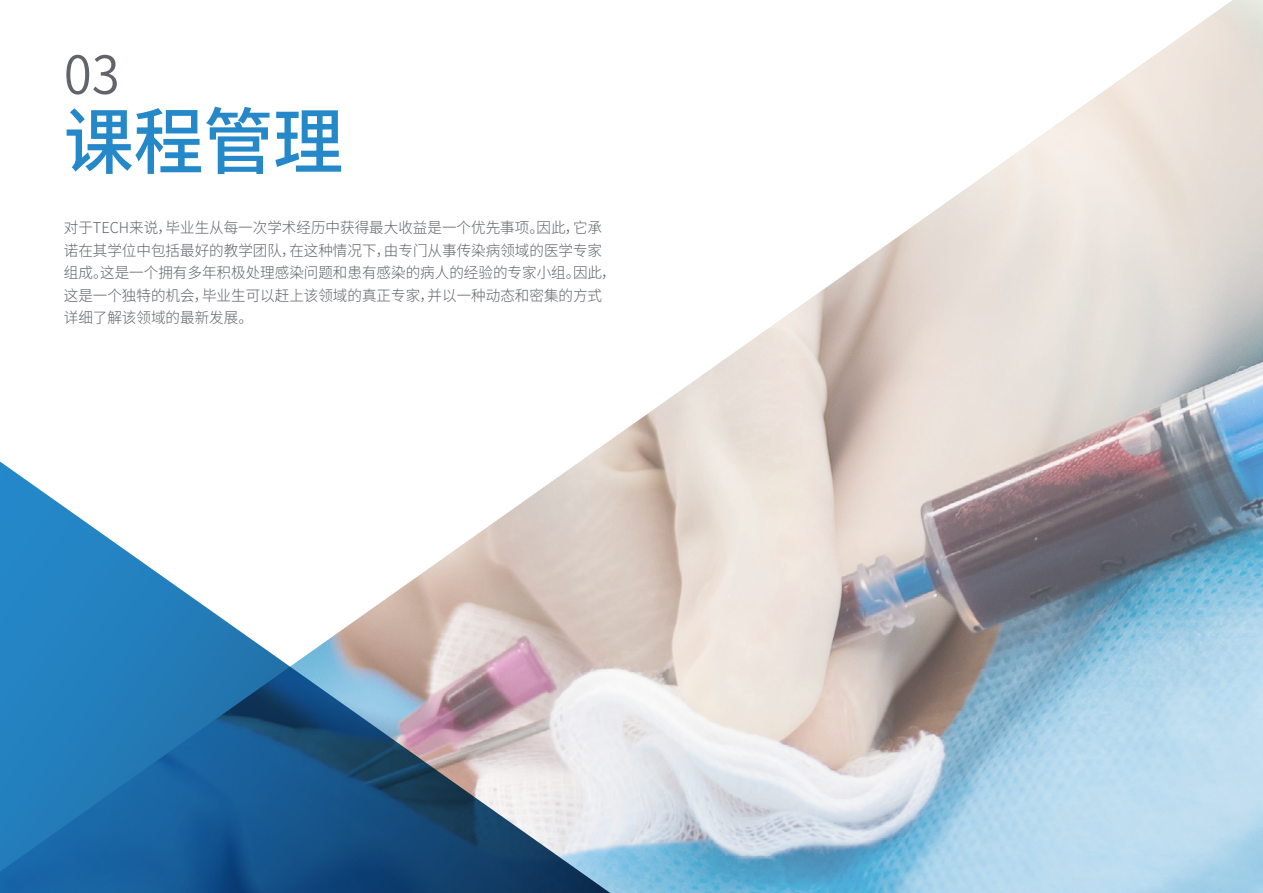
<style>
.page{position:relative;width:1263px;height:893px;background:#fff}
.page>*{position:absolute;margin:0;border:0;box-sizing:border-box;transform-origin:0 0}
.t1{font:500 72px "Source Han Sans CN";color:#2488c9}
.t2{font:52.5px "Source Han Sans CN";color:#61646a}
.t3{font:300 15px/22.5px "Source Han Sans CN";color:#61646a}
</style>
<div class="page">
<img style="left:602px;top:0;width:661px;height:893px">
<svg style="left:0;top:446px;width:640px;height:447px"></svg>
<h2 class="t2" style="left:64px;top:45px;width:57px">03</h2>
<h1 class="t1" style="left:64px;top:101px;width:281px">课程管理</h1>
<p class="t3" style="left:64px;top:217px;width:553px">对于TECH来说，毕业生从每一次学术经历中获得最大收益是一个优先事项。因此，它承诺在其学位中包括最好的教学团队，在这种情况下，由专门从事传染病领域的医学专家组成。这是一个拥有多年积极处理感染问题和患有感染的病人的经验的专家小组。因此，这是一个独特的机会，毕业生可以赶上该领域的真正专家，并以一种动态和密集的方式详细了解该领域的最新发展。</p>
</div>
